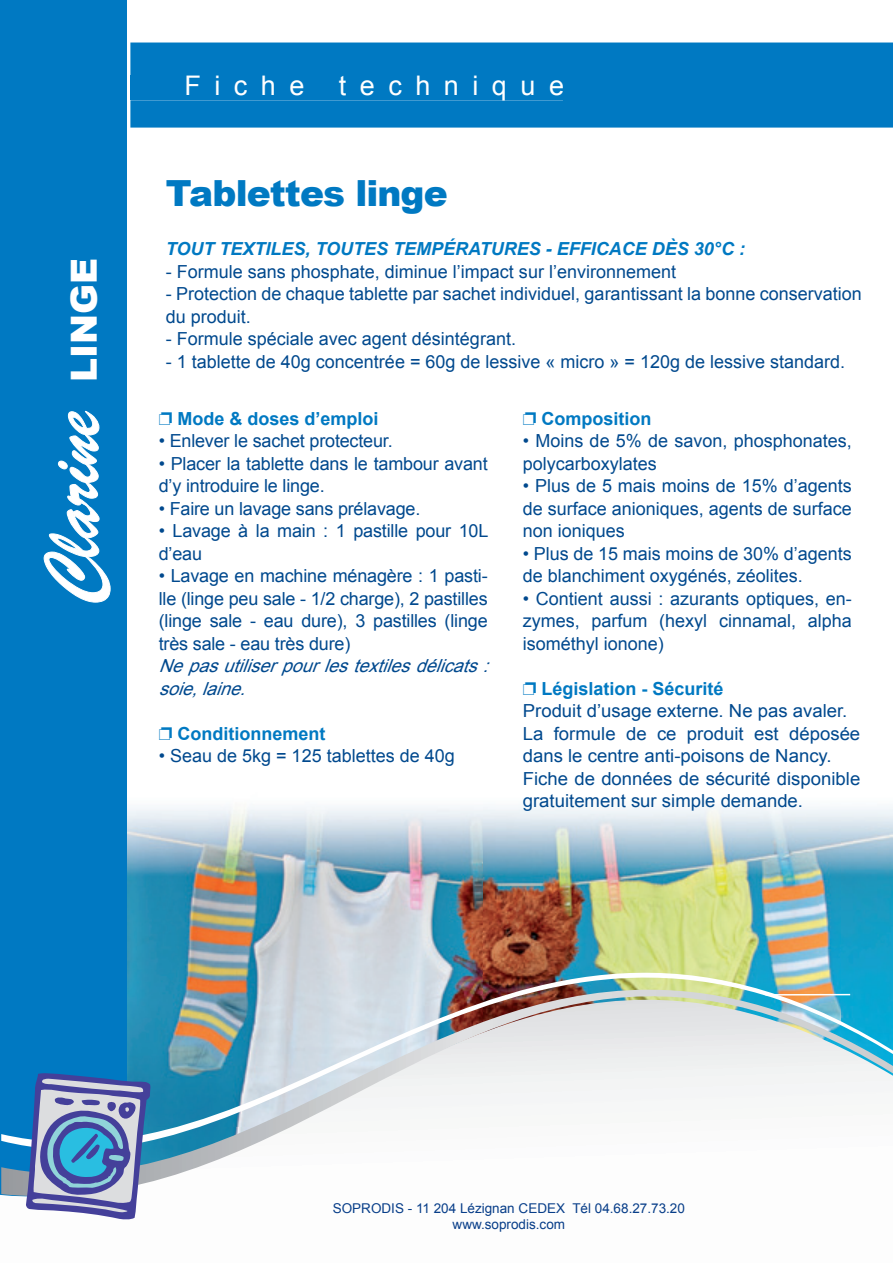
<style>
.page{position:relative;width:893px;height:1263px;background:#fff}
.page>*{position:absolute;margin:0;border:0;box-sizing:border-box;transform-origin:0 0}
.t1{font:900 36px "Arial";letter-spacing:-.025em;color:#0079c2}
.t2{font:900 36px "Arial";color:#fff}
.t3{font:27px "Arial";letter-spacing:.5em;color:#fff}
.t4{font:18px/22.5px "Arial";color:#01498e}
.t5{font:italic 700 18px "Arial";color:#0079c2}
.t6{font:italic 18px/22.5px "Arial";color:#01498e}
.t7{font:700 18px "Arial";color:#0079c2}
.t8{font:13.5px/16.2px "Arial";color:#083e89;text-align:center}
.s1{color:#0079c2}
.s2{font-weight:700;color:#0079c2}
</style>
<div class="page">
<img style="left:126px;top:790px;width:767px;height:105px">
<div style="left:0;top:0;width:126px;height:1263px;background:#0079c2"></div>
<img style="left:126px;top:895px;width:767px;height:36px">
<div style="left:0;top:1194px;width:126px;height:69px;background:#fdfdfd"></div>
<svg style="left:1px;top:931px;width:892px;height:277px"></svg>
<svg style="left:44px;top:411px;width:66px;height:191px"></svg>
<svg style="left:26px;top:1073px;width:125px;height:147px;background:#7791c0"></svg>
<div style="left:130px;top:43px;width:763px;height:85px;background:#0079c2"></div>
<div style="left:130px;top:76px;width:433px;height:24px;background:#0079c2"></div>
<h1 class="t2" style="left:58px;top:382px;width:125px;rotate:-90deg">LINGE</h1>
<h2 class="t3" style="left:184px;top:70px;width:122px">Fiche</h2>
<h2 class="t3" style="left:339px;top:70px;width:227px">technique</h2>
<h1 class="t1" style="left:166px;top:167px;width:283px">Tablettes linge</h1>
<p class="t5" style="left:166px;top:239px;width:581px">TOUT TEXTILES, TOUTES TEMPÉRATURES - EFFICACE DÈS 30°C :</p>
<p class="t4" style="left:166px;top:260px;width:512px">- Formule sans phosphate, diminue l’impact sur l’environnement</p>
<p class="t4" style="left:166px;top:283px;width:697px">- Protection de chaque tablette par sachet individuel, garantissant la bonne conservation du produit.</p>
<p class="t4" style="left:166px;top:328px;width:352px">- Formule spéciale avec agent désintégrant.</p>
<p class="t4" style="left:166px;top:350px;width:681px">- 1 tablette de 40g concentrée = 60g de lessive « micro » = 120g de lessive standard.</p>
<p class="t7" style="left:159px;top:408px;width:221px">❐ Mode &amp; doses d’emploi</p>
<p class="t4" style="left:159px;top:430px;width:236px">• Enlever le sachet protecteur.</p>
<p class="t4" style="left:159px;top:452px;width:331px">• Placer la tablette dans le tambour avant d’y introduire le linge.</p>
<p class="t4" style="left:159px;top:497px;width:263px">• Faire un lavage sans prélavage.</p>
<p class="t4" style="left:159px;top:520px;width:331px">• Lavage à la main : 1 pastille pour 10L d’eau</p>
<p class="t4" style="left:159px;top:565px;width:330px;text-align:justify">• Lavage en machine ménagère : 1 pasti&shy;lle (linge peu sale - 1/2 charge), 2 pastilles (linge sale - eau dure), 3 pastilles (linge très sale - eau très dure)</p>
<p class="t6" style="left:159px;top:655px;width:338px">Nepasutiliserpourlestextilesdélicats: soie,laine.</p>
<p class="t7" style="left:159px;top:723px;width:168px">❐ Conditionnement</p>
<p class="t4" style="left:159px;top:745px;width:298px">• Seau de 5kg = 125 tablettes de 40g</p>
<p class="t7" style="left:523px;top:408px;width:130px">❐ Composition</p>
<p class="t4" style="left:523px;top:430px;width:331px">• Moins de 5% de savon, phosphonates, polycarboxylates</p>
<p class="t4" style="left:523px;top:475px;width:331px;text-align:justify">• Plus de 5 mais moins de 15% d’agents de surface anioniques, agents de surface non ioniques</p>
<p class="t4" style="left:523px;top:542px;width:331px">• Plus de 15 mais moins de 30% d’agents de blanchiment oxygénés, zéolites.</p>
<p class="t4" style="left:523px;top:587px;width:331px;text-align:justify">• Contient aussi : azurants optiques, en&shy;zymes, parfum (hexyl cinnamal, alpha isométhyl ionone)</p>
<p class="t4" style="left:523px;top:677px;width:339px"><span class="s1">❐</span> <span class="s2">Législation - Sécurité<br></span>Produit d’usage externe. Ne pas avaler.<br>La formule de ce produit est déposée dans le centre anti-poisons de Nancy.<br>Fiche de données de sécurité disponible gratuitement sur simple demande.</p>
<p class="t8" style="left:333px;top:1200px;width:354px">SOPRODIS - 11 204 Lézignan CEDEX Tél 04.68.27.73.20 www.soprodis.com</p>
</div>
